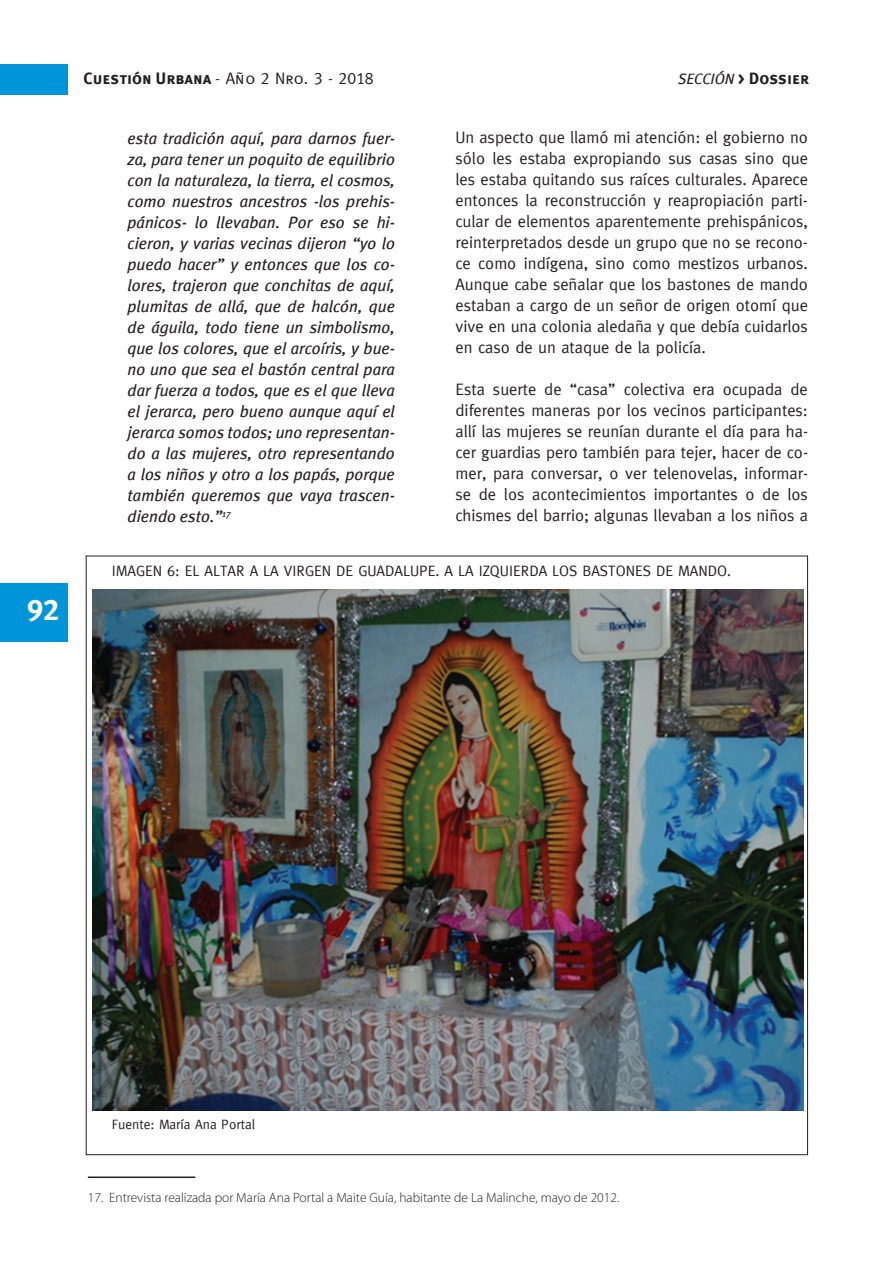
<style>
.page{position:relative;width:893px;height:1263px;background:#fff}
.page>*{position:absolute;margin:0;border:0;box-sizing:border-box;transform-origin:0 0}
.t1{font:30px "Meta Plus Bold Caps";color:#fff}
.t2{font:16.5px/21px "Meta";color:#231f20;text-align:justify}
.t3{font:italic 16.5px/21px "Meta Plus";color:#231f20;text-align:justify}
.t4{font:16.5px "Meta Caps";color:#231f20}
.t5{font:16.5px "Meta Plus Bold Caps";color:#231f20}
.t6{font:15px "Meta";color:#231f20}
.t7{font:300 13.5px "Myriad Pro";color:#231f20}
.t8{font:13.5px "Meta";color:#231f20}
.s1{font-family:"Meta Plus Bold Caps"}
.s2{font-family:"Meta Plus";font-style:italic;font-size:15px}
</style>
<div class="page">
<div style="left:0;top:583px;width:67px;height:58px;background:#0095d9"></div>
<div style="left:0;top:65px;width:67px;height:30px;background:#0095d9"></div>
<hr style="left:88px;top:1176px;width:107px;height:2px;background:#231f20">
<img style="left:93px;top:590px;width:710px;height:520px">
<h1 class="t1" style="left:27px;top:591px;width:34px">92</h1>
<p class="t4" style="left:84px;top:69px;width:292px"><span class="s1">Cuestión Urbana</span> - Año 2 Nro. 3 - 2018</p>
<p class="t5" style="left:678px;top:68px;width:133px"><span class="s2">Sección</span> &gt; Dossier</p>
<p class="t3" style="left:128px;top:128px;width:269px">esta tradición aquí, para darnos fuer&shy;za, para tener un poquito de equilibrio con la naturaleza, la tierra, el cosmos, como nuestros ancestros -los prehis&shy;pánicos- lo llevaban. Por eso se hi&shy;cieron, y varias vecinas dijeron “yo lo puedo hacer” y entonces que los co&shy;lores, trajeron que conchitas de aquí, plumitas de allá, que de halcón, que de águila, todo tiene un simbolismo, que los colores, que el arcoíris, y bue&shy;no uno que sea el bastón central para dar fuerza a todos, que es el que lleva el jerarca, pero bueno aunque aquí el jerarca somos todos; uno representan&shy;do a las mujeres, otro representando a los niños y otro a los papás, porque también queremos que vaya trascen&shy;diendo esto.”<sup>17</sup></p>
<p class="t2" style="left:455px;top:126px;width:354px">Un aspecto que llamó mi atención: el gobierno no sólo les estaba expropiando sus casas sino que les estaba quitando sus raíces culturales. Aparece entonces la reconstrucción y reapropiación parti&shy;cular de elementos aparentemente prehispánicos, reinterpretados desde un grupo que no se recono&shy;ce como indígena, sino como mestizos urbanos.<br>Aunque cabe señalar que los bastones de mando estaban a cargo de un señor de origen otomí que vive en una colonia aledaña y que debía cuidarlos en caso de un ataque de la policía.</p>
<p class="t2" style="left:455px;top:378px;width:354px">Esta suerte de “casa” colectiva era ocupada de diferentes maneras por los vecinos participantes: allí las mujeres se reunían durante el día para ha&shy;cer guardias pero también para tejer, hacer de co&shy;mer, para conversar, o ver telenovelas, informar&shy;se de los acontecimientos importantes o de los chismes del barrio; algunas llevaban a los niños a</p>
<p class="t6" style="left:112px;top:562px;width:14px">Imagen</p>
<p class="t6" style="left:167px;top:562px;width:47px">6: El altar</p>
<p class="t6" style="left:250px;top:562px;width:51px">a la Virgen</p>
<p class="t6" style="left:336px;top:562px;width:41px">de Guadalupe</p>
<p class="t6" style="left:436px;top:562px;width:64px">. A la izquierda</p>
<p class="t6" style="left:552px;top:562px;width:9px">los</p>
<p class="t6" style="left:582px;top:562px;width:10px">bastones</p>
<p class="t6" style="left:656px;top:562px;width:33px">de mando</p>
<p class="t6" style="left:727px;top:562px;width:5px">.</p>
<p class="t8" style="left:112px;top:1117px;width:145px">Fuente: María Ana Portal</p>
<p class="t7" style="left:88px;top:1190px;width:533px">17. Entrevista realizada por María Ana Portal a Maite Guía, habitante de La Malinche, mayo de 2012.</p>
</div>
